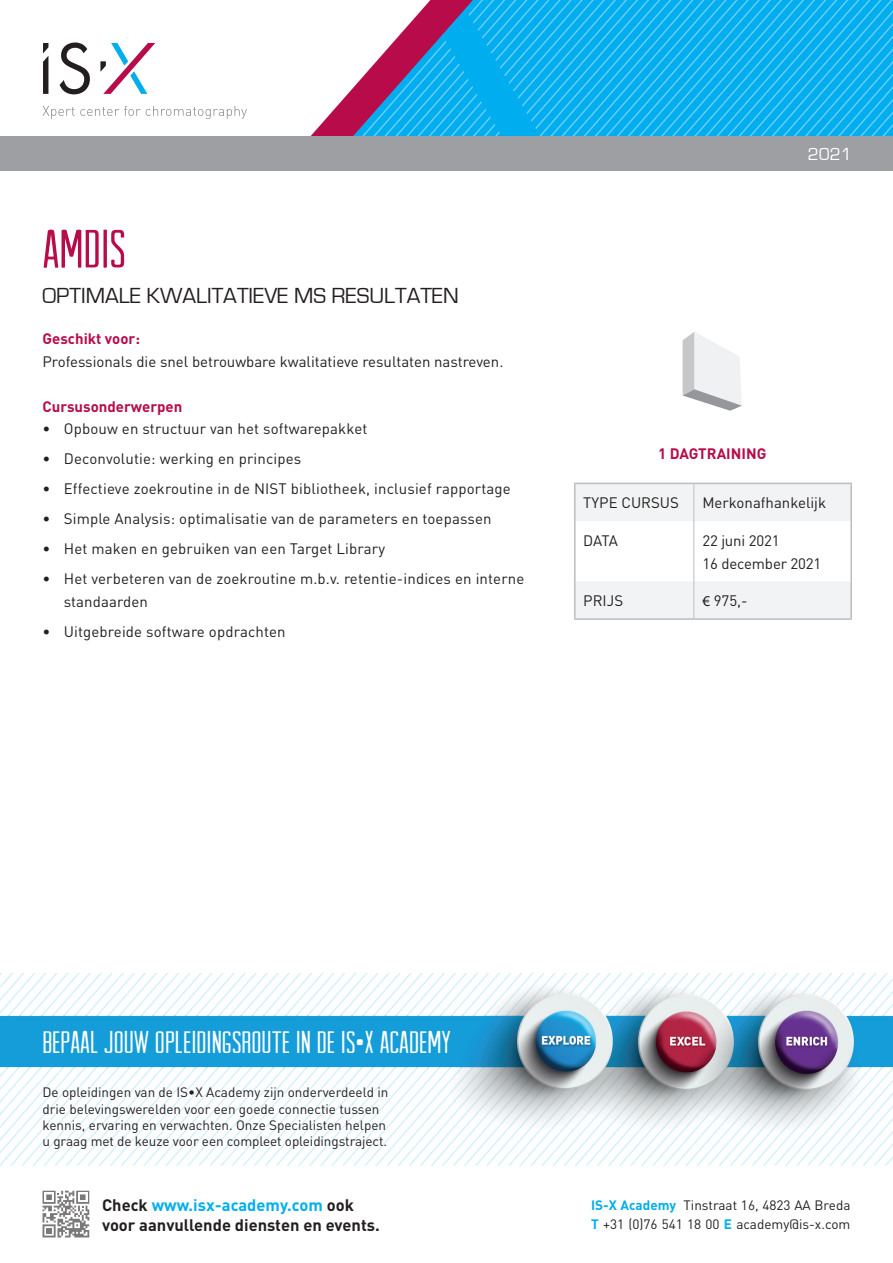
<style>
.page{position:relative;width:893px;height:1263px;background:#fff}
.page>*{position:absolute;margin:0;border:0;box-sizing:border-box;transform-origin:0 0}
.t1{font:54px "Arvil Sans";color:#b80b4a}
.t2{font:31.5px "Arvil Sans";color:#fff}
.t3{font:22.5px "Eurostile";color:#231f20}
.t4{font:18px "Eurostile";color:#fff}
.t5{font:700 16.5px/19.5px "DIN";color:#231f20}
.t6{font:15px/22.5px "DIN";letter-spacing:.01em;color:#231f20}
.t7{font:700 15px "DIN";color:#b80b4a}
.t8{font:15px/22.5px "DIN";letter-spacing:-.01em;color:#231f20}
.t9{font:13.5px/16.2px "DIN";color:#231f20}
.s1{font-family:"Myriad Pro"}
.s2{color:#00aeef}
.s3{font-weight:700;color:#00aeef}
</style>
<div class="page">
<svg style="left:542px;top:0;width:351px;height:136px;background:#11b3f0"></svg>
<svg style="left:311px;top:0;width:231px;height:136px"></svg>
<div style="left:0;top:136px;width:893px;height:34px;background:#9d9fa2"></div>
<svg style="left:60px;top:43px;width:30px;height:51px"></svg>
<svg style="left:43px;top:43px;width:5px;height:51px"></svg>
<svg style="left:43px;top:106px;width:204px;height:13px"></svg>
<svg style="left:100px;top:43px;width:55px;height:51px"></svg>
<img style="left:0;top:974px;width:893px;height:191px">
<svg style="left:43px;top:1191px;width:46px;height:46px"></svg>
<svg style="left:683px;top:332px;width:59px;height:79px"></svg>
<svg style="left:576px;top:484px;width:274px;height:134px"></svg>
<hr style="left:574px;top:483px;width:120px;height:1px;background:#bcbdc0">
<hr style="left:574px;top:484px;width:2px;height:37px;background:#bcbdc0">
<hr style="left:694px;top:483px;width:158px;height:1px;background:#bcbdc0">
<hr style="left:850px;top:484px;width:2px;height:37px;background:#bcbdc0">
<hr style="left:574px;top:521px;width:2px;height:60px;background:#bcbdc0">
<hr style="left:850px;top:521px;width:2px;height:60px;background:#bcbdc0">
<hr style="left:574px;top:581px;width:2px;height:37px;background:#bcbdc0">
<hr style="left:850px;top:581px;width:2px;height:37px;background:#bcbdc0">
<hr style="left:574px;top:618px;width:120px;height:2px;background:#bcbdc0">
<hr style="left:694px;top:618px;width:158px;height:2px;background:#bcbdc0">
<hr style="left:693px;top:484px;width:1px;height:37px;background:#bcbdc0">
<hr style="left:693px;top:521px;width:1px;height:60px;background:#bcbdc0">
<hr style="left:693px;top:581px;width:1px;height:37px;background:#bcbdc0">
<h1 class="t1" style="left:43px;top:219px;width:85px">AMDIS</h1>
<h3 class="t3" style="left:43px;top:284px;width:418px">OPTIMALE KWALITATIEVE MS RESULTATEN</h3>
<p class="t7" style="left:43px;top:329px;width:99px">Geschikt voor:</p>
<p class="t6" style="left:43px;top:350px;width:462px">Professionals die snel betrouwbare kwalitatieve resultaten nastreven.</p>
<p class="t7" style="left:43px;top:396px;width:141px">Cursusonderwerpen</p>
<p class="t6" style="left:43px;top:417px;width:326px">• Opbouw en structuur van het softwarepakket</p>
<p class="t6" style="left:43px;top:447px;width:260px">• Deconvolutie: werking en principes</p>
<p class="t6" style="left:43px;top:477px;width:470px">• Effectieve zoekroutine in de NIST bibliotheek, inclusief rapportage</p>
<p class="t6" style="left:43px;top:507px;width:451px">• Simple Analysis: optimalisatie van de parameters en toepassen</p>
<p class="t6" style="left:43px;top:537px;width:344px">• Het maken en gebruiken van een Target Library</p>
<p class="t6" style="left:64px;top:567px;width:462px;text-indent:-21px">• Het verbeteren van de zoekroutine m.b.v. retentie-indices en interne standaarden</p>
<p class="t6" style="left:43px;top:620px;width:245px">• Uitgebreide software opdrachten</p>
<p class="t4" style="left:808px;top:144px;width:46px">2021</p>
<p class="t7" style="left:658px;top:444px;width:110px">1 DAGTRAINING</p>
<p class="t6" style="left:583px;top:491px;width:97px">TYPE CURSUS</p>
<p class="t6" style="left:702px;top:491px;width:125px">Merkonafhankelijk</p>
<p class="t6" style="left:583px;top:529px;width:36px">DATA</p>
<p class="t8" style="left:702px;top:529px;width:121px">22 juni 2021<br>16 december 2021</p>
<p class="t6" style="left:583px;top:589px;width:41px">PRIJS</p>
<p class="t6" style="left:702px;top:589px;width:47px"><span class="s1">€</span> 975,-</p>
<h2 class="t2" style="left:43px;top:1025px;width:410px">BEPAAL JOUW OPLEIDINGSROUTE IN DE IS•X ACADEMY</h2>
<p class="t9" style="left:43px;top:1084px;width:347px">De opleidingen van de IS•X Academy zijn onderverdeeld in drie belevingswerelden voor een goede connectie tussen kennis, ervaring en verwachten. Onze Specialisten helpen u graag met de keuze voor een compleet opleidingstraject.</p>
<p class="t5" style="left:102px;top:1195px;width:279px">Check <span class="s2">www.isx-academy.com</span> ook voor aanvullende diensten en events.</p>
<p class="t9" style="left:591px;top:1195px;width:261px;line-height:19.5px"><span class="s3">IS-X Academy</span> Tinstraat 16, 4823 AA Breda<br><span class="s3">T</span> +31 (0)76 541 18 00 <span class="s3">E</span> academy@is-x.com</p>
</div>
